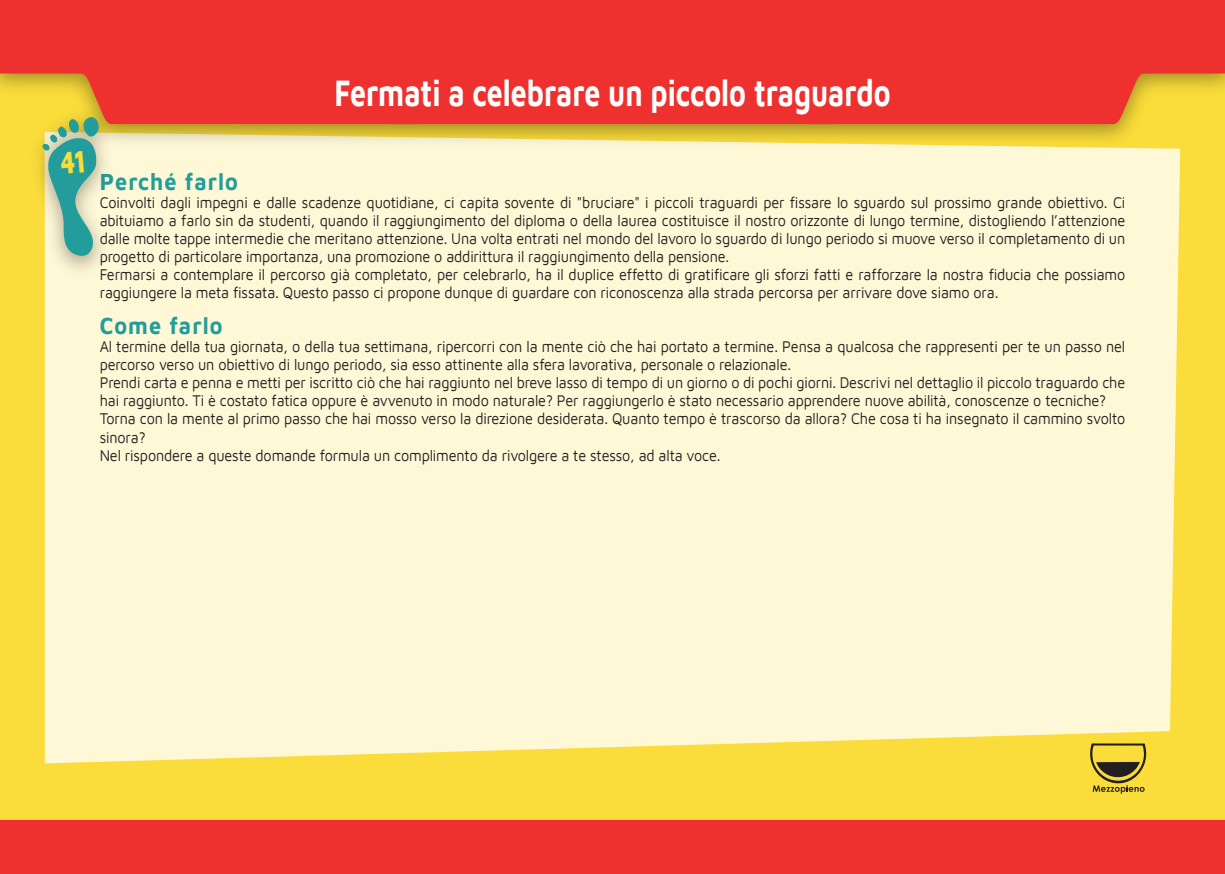
<style>
.page{position:relative;width:1225px;height:874px;background:#fff}
.page>*{position:absolute;margin:0;border:0;box-sizing:border-box;transform-origin:0 0}
.t1{font:700 38px "Maven Pro";color:#fff;scale:.75 1}
.t2{font:700 24px "Maven Pro";letter-spacing:.05em;color:#239d9b;scale:.9 1}
.t3{font:16px/18px "Maven Pro";letter-spacing:-.01em;color:#231f20;scale:.9 1}
</style>
<div class="page">
<div style="left:0;top:8px;width:1225px;height:839px;background:#fadc3a"></div>
<div style="left:0;top:820px;width:1225px;height:53px;background:#ee312e"></div>
<svg style="left:1091px;top:763px;width:54px;height:30px"></svg>
<div style="left:45px;top:154px;width:1135px;height:609px;background:#fef8d7"></div>
<img style="left:123px;top:124px;width:1058px;height:30px">
<div style="left:580px;top:0;width:69px;height:124px;background:#ee312e"></div>
<svg style="left:1152px;top:0;width:73px;height:90px;background:#ea4a2e"></svg>
<svg style="left:0;top:0;width:76px;height:91px;background:#ea4c2e"></svg>
<div style="left:649px;top:0;width:503px;height:124px;background:#ee312e"></div>
<div style="left:76px;top:0;width:504px;height:124px;background:#ee312e"></div>
<img style="left:39px;top:99px;width:84px;height:187px">
<svg style="left:42px;top:117px;width:59px;height:146px;background:#91c1a2"></svg>
<h1 class="t1" style="left:334px;top:67px;width:743px">Fermati a celebrare un piccolo traguardo</h1>
<h2 class="t2" style="left:100px;top:165px;width:155px">Perché farlo</h2>
<p class="t3" style="left:100px;top:193px;width:1141px">Coinvolti dagli impegni e dalle scadenze quotidiane, ci capita sovente di "bruciare" i piccoli traguardi per fissare lo sguardo sul prossimo grande obiettivo. Ci abituiamo a farlo sin da studenti, quando il raggiungimento del diploma o della laurea costituisce il nostro orizzonte di lungo termine, distogliendo l’attenzione dalle molte tappe intermedie che meritano attenzione. Una volta entrati nel mondo del lavoro lo sguardo di lungo periodo si muove verso il completamento di un progetto di particolare importanza, una promozione o addirittura il raggiungimento della pensione.<br>Fermarsi a contemplare il percorso già completato, per celebrarlo, ha il duplice effetto di gratificare gli sforzi fatti e rafforzare la nostra fiducia che possiamo raggiungere la meta fissata. Questo passo ci propone dunque di guardare con riconoscenza alla strada percorsa per arrivare dove siamo ora.</p>
<h2 class="t2" style="left:100px;top:309px;width:138px">Come farlo</h2>
<p class="t3" style="left:100px;top:337px;width:1141px">Al termine della tua giornata, o della tua settimana, ripercorri con la mente ciò che hai portato a termine. Pensa a qualcosa che rappresenti per te un passo nel percorso verso un obiettivo di lungo periodo, sia esso attinente alla sfera lavorativa, personale o relazionale.<br>Prendi carta e penna e metti per iscritto ciò che hai raggiunto nel breve lasso di tempo di un giorno o di pochi giorni. Descrivi nel dettaglio il piccolo traguardo che hai raggiunto. Ti è costato fatica oppure è avvenuto in modo naturale? Per raggiungerlo è stato necessario apprendere nuove abilità, conoscenze o tecniche?<br>Torna con la mente al primo passo che hai mosso verso la direzione desiderata. Quanto tempo è trascorso da allora? Che cosa ti ha insegnato il cammino svolto sinora?<br>Nel rispondere a queste domande formula un complimento da rivolgere a te stesso, ad alta voce.</p>
</div>
